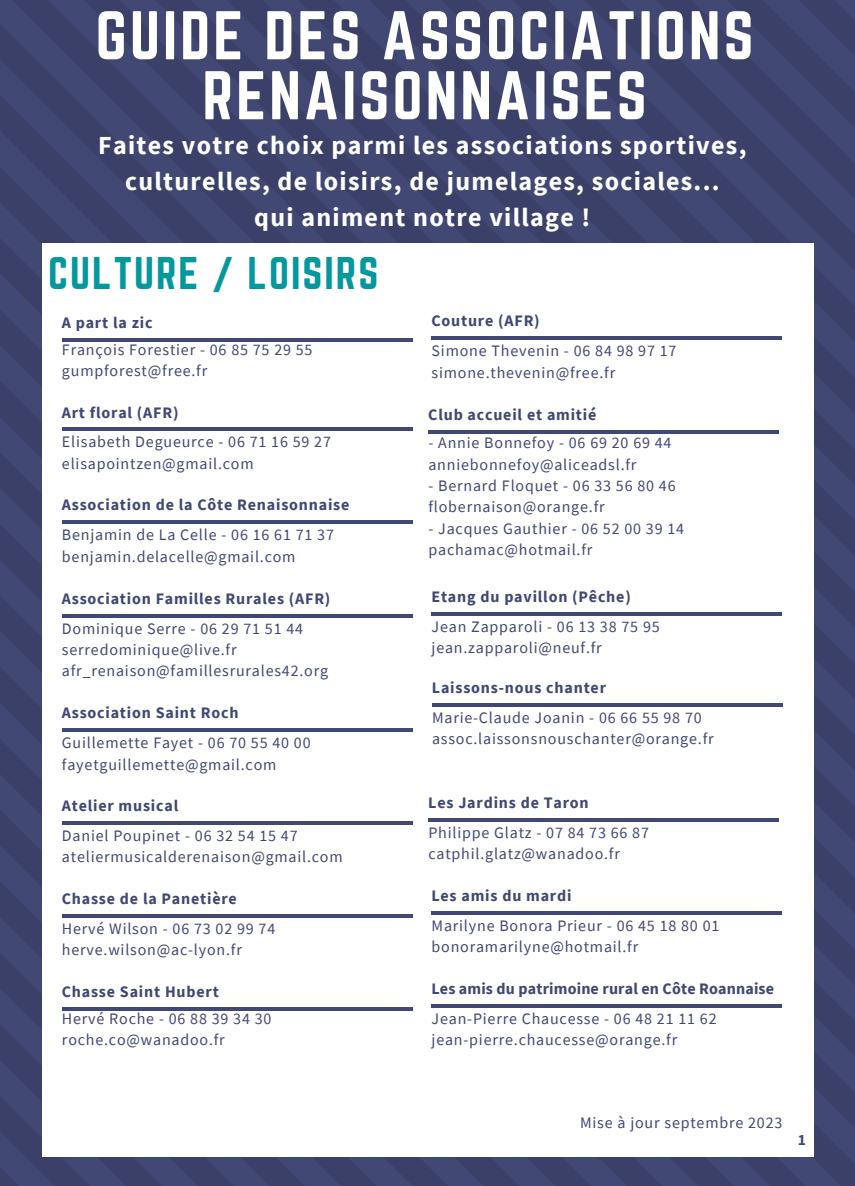
<style>
.page{position:relative;width:855px;height:1186px;background:#3f446e}
.page>*{position:absolute;margin:0;border:0;box-sizing:border-box;transform-origin:0 0}
.t1{font:60.2px "Norwester";letter-spacing:.05em;color:#fff}
.t2{font:40px "Norwester";letter-spacing:.05em;color:#03989e}
.t3{font:700 26px/36px "Source Sans Pro";letter-spacing:.05em;color:#fff;text-align:center}
.t4{font:16px "Source Sans Pro";letter-spacing:.05em;color:#424874}
.t5{font:700 16px "Source Sans Pro";letter-spacing:.05em;color:#424874}
.t6{font:700 16px "Source Sans Pro";letter-spacing:.01em;color:#424874}
.t7{font:700 15.6px "Source Sans Pro";color:#424874}
</style>
<div class="page">
<div style="left:42px;top:243px;width:771px;height:913px;background:#fff"></div>
<hr style="left:62px;top:338px;width:350px;height:4px;background:#424874">
<hr style="left:62px;top:821px;width:350px;height:4px;background:#424874">
<hr style="left:62px;top:614px;width:350px;height:3px;background:#424874">
<hr style="left:62px;top:729px;width:350px;height:3px;background:#424874">
<hr style="left:62px;top:428px;width:350px;height:3px;background:#424874">
<hr style="left:431px;top:337px;width:351px;height:3px;background:#424874">
<hr style="left:428px;top:430px;width:350px;height:3px;background:#424874">
<hr style="left:431px;top:1004px;width:351px;height:4px;background:#424874">
<hr style="left:432px;top:703px;width:350px;height:3px;background:#424874">
<hr style="left:62px;top:914px;width:350px;height:4px;background:#424874">
<hr style="left:431px;top:613px;width:351px;height:3px;background:#424874">
<hr style="left:62px;top:1008px;width:350px;height:3px;background:#424874">
<hr style="left:431px;top:911px;width:351px;height:3px;background:#424874">
<hr style="left:428px;top:819px;width:350px;height:3px;background:#424874">
<hr style="left:62px;top:521px;width:350px;height:3px;background:#424874">
<p class="t1" style="left:96px;top:-1px;width:659px">GUIDE DES ASSOCIATIONS</p>
<p class="t1" style="left:202px;top:59px;width:446px">RENAISONNAISES</p>
<p class="t3" style="left:98px;top:127px;width:650px">Faites votre choix parmi les associations sportives, culturelles, de loisirs, de jumelages, sociales...</p>
<p class="t3" style="left:254px;top:199px;width:338px">qui animent notre village !</p>
<p class="t2" style="left:48px;top:249px;width:332px">CULTURE / LOISIRS</p>
<p class="t5" style="left:62px;top:312px;width:92px">A part la zic</p>
<p class="t4" style="left:62px;top:339px;width:252px">François Forestier - 06 85 75 29 55</p>
<p class="t4" style="left:62px;top:360px;width:147px">gumpforest@free.fr</p>
<p class="t5" style="left:62px;top:402px;width:118px">Art floral (AFR)</p>
<p class="t4" style="left:62px;top:432px;width:270px">Elisabeth Degueurce - 06 71 16 59 27</p>
<p class="t4" style="left:62px;top:453px;width:193px">elisapointzen@gmail.com</p>
<p class="t5" style="left:62px;top:495px;width:289px">Association de la Côte Renaisonnaise</p>
<p class="t4" style="left:62px;top:525px;width:273px">Benjamin de La Celle - 06 16 61 71 37</p>
<p class="t4" style="left:62px;top:546px;width:235px">benjamin.delacelle@gmail.com</p>
<p class="t5" style="left:62px;top:588px;width:270px">Association Familles Rurales (AFR)</p>
<p class="t4" style="left:62px;top:618px;width:243px">Dominique Serre - 06 29 71 51 44</p>
<p class="t4" style="left:62px;top:639px;width:176px">serredominique@live.fr</p>
<p class="t4" style="left:62px;top:661px;width:268px">afr_renaison@famillesrurales42.org</p>
<p class="t5" style="left:62px;top:703px;width:178px">Association Saint Roch</p>
<p class="t4" style="left:62px;top:732px;width:250px">Guillemette Fayet - 06 70 55 40 00</p>
<p class="t4" style="left:62px;top:754px;width:216px">fayetguillemette@gmail.com</p>
<p class="t5" style="left:62px;top:795px;width:118px">Atelier musical</p>
<p class="t4" style="left:62px;top:825px;width:237px">Daniel Poupinet - 06 32 54 15 47</p>
<p class="t4" style="left:62px;top:846px;width:282px">ateliermusicalderenaison@gmail.com</p>
<p class="t5" style="left:62px;top:888px;width:177px">Chasse de la Panetière</p>
<p class="t4" style="left:62px;top:918px;width:215px">Hervé Wilson - 06 73 02 99 74</p>
<p class="t4" style="left:62px;top:939px;width:181px">herve.wilson@ac-lyon.fr</p>
<p class="t5" style="left:62px;top:982px;width:158px">Chasse Saint Hubert</p>
<p class="t4" style="left:62px;top:1008px;width:211px">Hervé Roche - 06 88 39 34 30</p>
<p class="t4" style="left:62px;top:1030px;width:164px">roche.co@wanadoo.fr</p>
<p class="t5" style="left:431px;top:311px;width:110px">Couture (AFR)</p>
<p class="t4" style="left:431px;top:341px;width:246px">Simone Thevenin - 06 84 98 97 17</p>
<p class="t4" style="left:431px;top:362px;width:185px">simone.thevenin@free.fr</p>
<p class="t5" style="left:428px;top:404px;width:170px">Club accueil et amitié</p>
<p class="t4" style="left:428px;top:432px;width:245px">- Annie Bonnefoy - 06 69 20 69 44</p>
<p class="t4" style="left:428px;top:454px;width:209px">anniebonnefoy@aliceadsl.fr</p>
<p class="t4" style="left:428px;top:475px;width:249px">- Bernard Floquet - 06 33 56 80 46</p>
<p class="t4" style="left:428px;top:496px;width:178px">flobernaison@orange.fr</p>
<p class="t4" style="left:428px;top:518px;width:257px">- Jacques Gauthier - 06 52 00 39 14</p>
<p class="t4" style="left:428px;top:539px;width:165px">pachamac@hotmail.fr</p>
<p class="t5" style="left:431px;top:586px;width:201px">Etang du pavillon (Pêche)</p>
<p class="t4" style="left:431px;top:616px;width:230px">Jean Zapparoli - 06 13 38 75 95</p>
<p class="t4" style="left:431px;top:638px;width:172px">jean.zapparoli@neuf.fr</p>
<p class="t5" style="left:432px;top:677px;width:176px">Laissons-nous chanter</p>
<p class="t4" style="left:432px;top:707px;width:271px">Marie-Claude Joanin - 06 66 55 98 70</p>
<p class="t4" style="left:432px;top:728px;width:283px">assoc.laissonsnouschanter@orange.fr</p>
<p class="t5" style="left:428px;top:792px;width:162px">Les Jardins de Taron</p>
<p class="t4" style="left:428px;top:822px;width:222px">Philippe Glatz - 07 84 73 66 87</p>
<p class="t4" style="left:428px;top:844px;width:193px">catphil.glatz@wanadoo.fr</p>
<p class="t5" style="left:431px;top:885px;width:142px">Les amis du mardi</p>
<p class="t4" style="left:431px;top:915px;width:289px">Marilyne Bonora Prieur - 06 45 18 80 01</p>
<p class="t4" style="left:431px;top:936px;width:208px">bonoramarilyne@hotmail.fr</p>
<p class="t6" style="left:431px;top:978px;width:344px">Les amis du patrimoine rural en Côte Roannaise</p>
<p class="t4" style="left:431px;top:1008px;width:286px">Jean-Pierre Chaucesse - 06 48 21 11 62</p>
<p class="t4" style="left:431px;top:1030px;width:247px">jean-pierre.chaucesse@orange.fr</p>
<p class="t4" style="left:580px;top:1112px;width:204px">Mise à jour septembre 2023</p>
<p class="t7" style="left:797px;top:1130px;width:10px">1</p>
</div>
